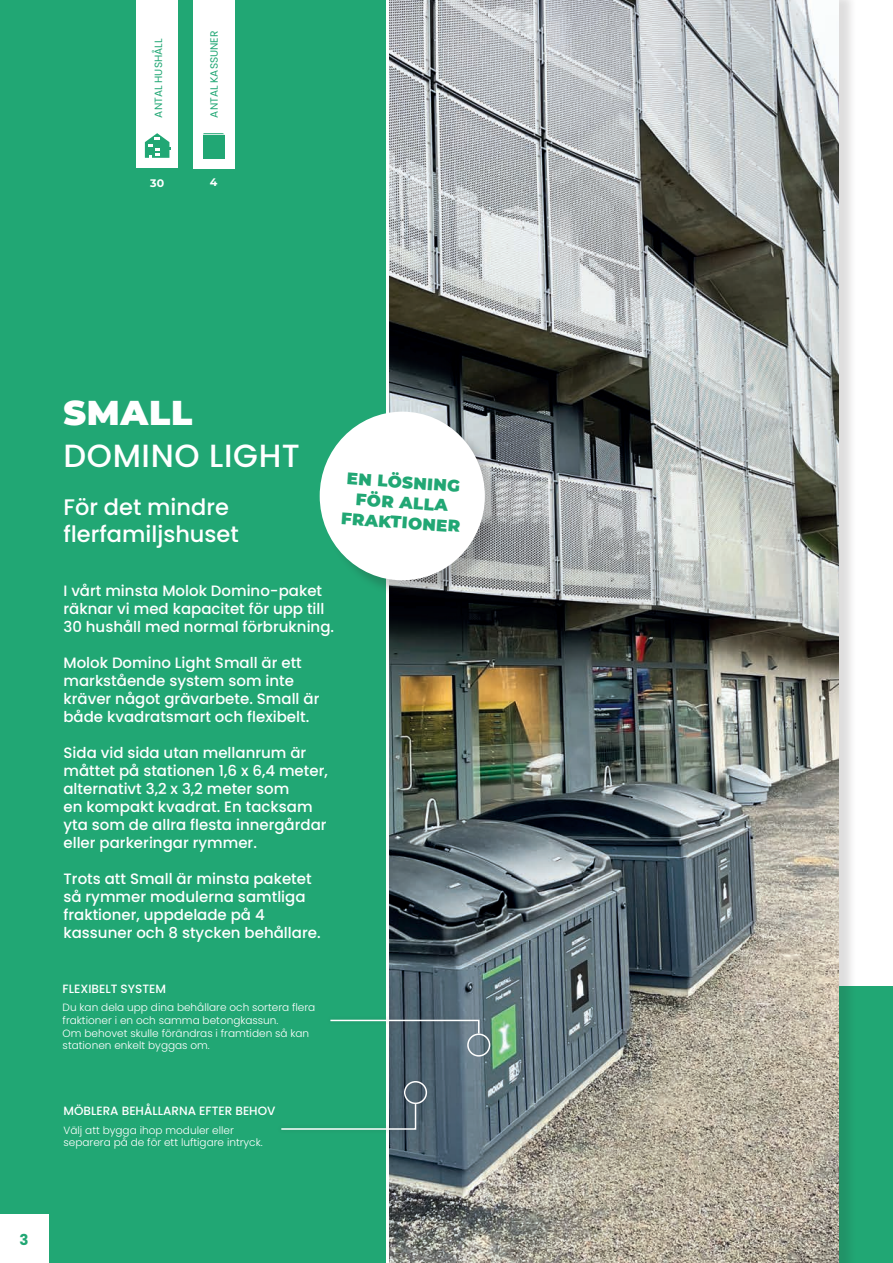
<style>
.page{position:relative;width:893px;height:1263px;background:#fff}
.page>*{position:absolute;margin:0;border:0;box-sizing:border-box;transform-origin:0 0}
.t1{font:900 34.5px "Montserrat";letter-spacing:.02em;color:#fff}
.t2{font:500 32.1px "Poppins";letter-spacing:.02em;color:#fff}
.t3{font:500 22.5px "Poppins";color:#fff}
.t4{font:900 16.65px/20px "Montserrat";color:#21a774;text-align:center}
.t5{font:500 15px/18px "Poppins";color:#fff}
.t6{font:700 15px "Poppins";color:#21a774}
.t7{font:500 12px "Poppins";color:#fff}
.t8{font:700 10.95px "Montserrat";color:#fff}
.t9{font:300 10.5px/12.6px "Poppins";color:#fff}
.t10{font:10.5px "Poppins";color:#21a774}
</style>
<div class="page">
<div style="left:839px;top:986px;width:54px;height:277px;background:#21a774"></div>
<div style="left:0;top:0;width:386px;height:1263px;background:#21a774"></div>
<div style="left:136px;top:0;width:42px;height:168px;background:#fff"></div>
<div style="left:193px;top:0;width:41px;height:168px;background:#fff"></div>
<svg style="left:145px;top:133px;width:26px;height:25px"></svg>
<div style="left:203px;top:135px;width:7px;height:8px;background:#21a774"></div>
<div style="left:211px;top:135px;width:14px;height:8px;background:#21a774"></div>
<div style="left:203px;top:144px;width:22px;height:15px;background:#21a774"></div>
<svg style="left:203px;top:133px;width:21px;height:1px"></svg>
<div style="left:0;top:1215px;width:48px;height:48px;background:#fff"></div>
<div style="left:391px;top:0;width:466px;height:1263px;background:#231f20;opacity:.15"></div>
<img style="left:389px;top:0;width:450px;height:1263px">
<div style="left:322px;top:414px;width:181px;height:185px;background:#231f20;opacity:.22"></div>
<div style="left:320px;top:412px;width:165px;height:168px;background:#fff;border-radius:50%"></div>
<div style="left:400px;top:1077px;width:32px;height:32px;background:#231f20;opacity:.09"></div>
<div style="left:404px;top:1081px;width:23px;height:23px;border:2px solid #fff;border-radius:50%"></div>
<div style="left:277px;top:1100px;width:144px;height:34px;background:#231f20;opacity:.21"></div>
<svg style="left:280px;top:1102px;width:137px;height:28px"></svg>
<div style="left:463px;top:1029px;width:32px;height:32px;background:#231f20;opacity:.09"></div>
<div style="left:467px;top:1033px;width:23px;height:23px;border:2px solid #fff;border-radius:50%"></div>
<div style="left:326px;top:1015px;width:158px;height:23px;background:#231f20;opacity:.21"></div>
<svg style="left:329px;top:1019px;width:151px;height:16px"></svg>
<img style="left:824px;top:817px;width:33px;height:168px">
<p class="t10" style="left:152px;top:118px;width:80px;rotate:-90deg">ANTAL HUSHÅLL</p>
<p class="t8" style="left:150px;top:175px;width:16px">30</p>
<p class="t10" style="left:208px;top:118px;width:88px;rotate:-90deg">ANTAL KASSUNER</p>
<p class="t8" style="left:210px;top:175px;width:9px">4</p>
<p class="t6" style="left:20px;top:1231px;width:11px">3</p>
<p class="t1" style="left:64px;top:386px;width:130px">SMALL</p>
<p class="t2" style="left:64px;top:437px;width:238px">DOMINO LIGHT</p>
<p class="t3" style="left:63px;top:494px;width:167px">För det mindre</p>
<p class="t3" style="left:63px;top:521px;width:177px">flerfamiljshuset</p>
<p class="t5" style="left:63px;top:581px;width:272px">I vårt minsta Molok Domino-paket räknar vi med kapacitet för upp till<br>30 hushåll med normal förbrukning.</p>
<p class="t5" style="left:63px;top:653px;width:240px">Molok Domino Light Small är ett</p>
<p class="t5" style="left:63px;top:671px;width:232px">markstående system som inte</p>
<p class="t5" style="left:63px;top:689px;width:257px">kräver något grävarbete. Small är både kvadratsmart och flexibelt.</p>
<p class="t5" style="left:63px;top:743px;width:266px">Sida vid sida utan mellanrum är måttet på stationen 1,6 x 6,4 meter, alternativt 3,2 x 3,2 meter som<br>en kompakt kvadrat. En tacksam yta som de allra flesta innergårdar eller parkeringar rymmer.</p>
<p class="t5" style="left:63px;top:869px;width:259px">Trots att Small är minsta paketet så rymmer modulerna samtliga fraktioner, uppdelade på 4 kassuner och 8 stycken behållare.</p>
<p class="t4" style="left:348px;top:467px;width:115px;rotate:4deg">EN LÖSNING</p>
<p class="t4" style="left:343px;top:487px;width:121px;rotate:4deg">FÖR ALLA<br>FRAKTIONER</p>
<p class="t7" style="left:63px;top:982px;width:105px">FLEXIBELT SYSTEM</p>
<p class="t9" style="left:63px;top:1001px;width:254px">Du kan dela upp dina behållare och sortera flera fraktioner i en och samma betongkassun.</p>
<p class="t9" style="left:63px;top:1027px;width:248px">Om behovet skulle förändras i framtiden så kan stationen enkelt byggas om.</p>
<p class="t7" style="left:64px;top:1104px;width:213px">MÖBLERA BEHÅLLARNA EFTER BEHOV</p>
<p class="t9" style="left:64px;top:1124px;width:172px">Välj att bygga ihop moduler eller</p>
<p class="t9" style="left:64px;top:1136px;width:201px">separera på de för ett luftigare intryck.</p>
</div>
